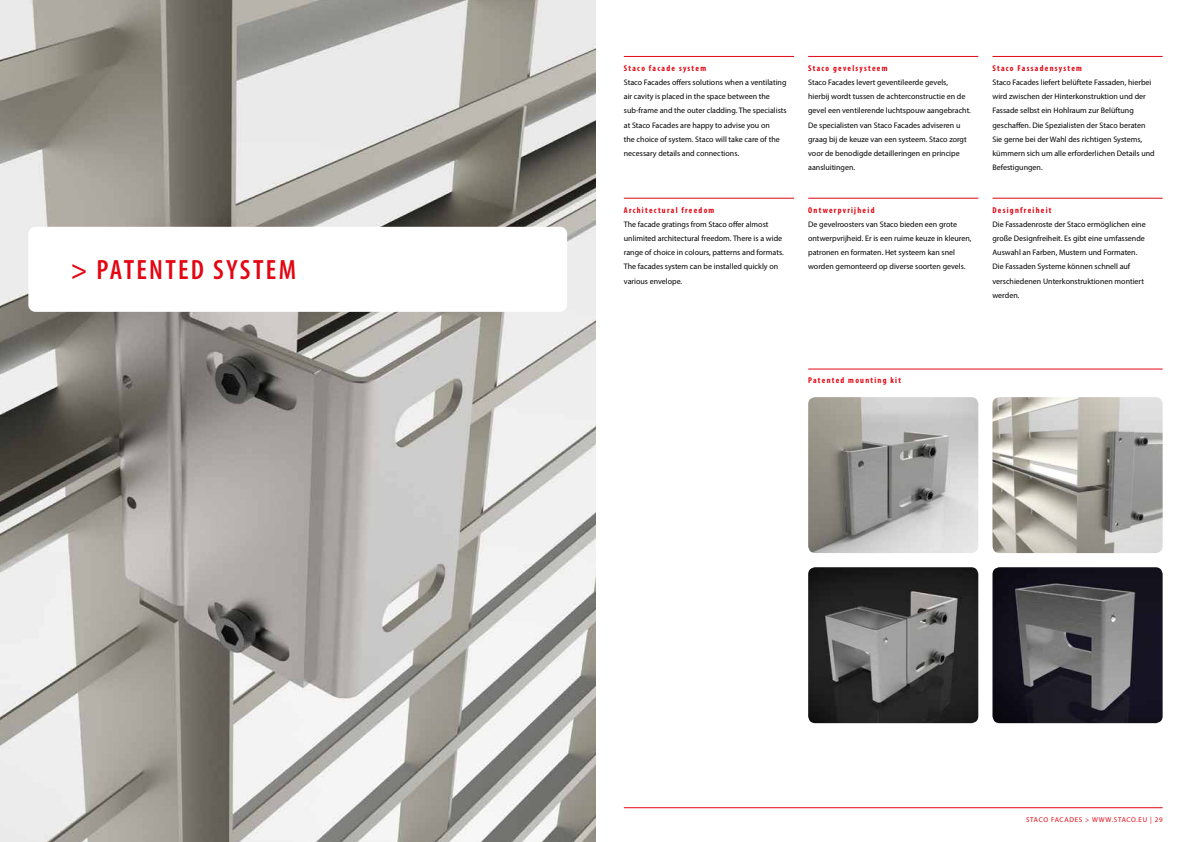
<style>
.page{position:relative;width:1191px;height:842px;background:#fff}
.page>*{position:absolute;margin:0;border:0;box-sizing:border-box;transform-origin:0 0}
.t1{font:600 condensed 28px "Myriad Pro";letter-spacing:.08em;color:#e30613}
.t2{font:700 condensed 8.5px "Myriad Pro";letter-spacing:.15em;color:#e30613}
.t3{font:8px/14.2px "Myriad Pro";color:#000}
.t4{font:7px "Myriad Pro";letter-spacing:.1em;color:#e30613}
</style>
<div class="page">
<hr style="left:624px;top:807px;width:538px;height:1px;background:#e30613">
<img style="left:0;top:0;width:595px;height:842px">
<hr style="left:808px;top:369px;width:354px;height:1px;background:#e30613">
<img style="left:992px;top:397px;width:170px;height:156px">
<img style="left:808px;top:397px;width:170px;height:156px">
<img style="left:992px;top:567px;width:170px;height:156px">
<img style="left:808px;top:567px;width:170px;height:156px">
<div style="left:28px;top:227px;width:539px;height:85px;background:#fff;border-radius:7px"></div>
<hr style="left:624px;top:56px;width:170px;height:1px;background:#e30613">
<hr style="left:808px;top:56px;width:170px;height:1px;background:#e30613">
<hr style="left:992px;top:56px;width:170px;height:1px;background:#e30613">
<hr style="left:624px;top:198px;width:170px;height:1px;background:#e30613">
<hr style="left:808px;top:198px;width:170px;height:1px;background:#e30613">
<hr style="left:992px;top:198px;width:170px;height:1px;background:#e30613">
<h1 class="t1" style="left:71px;top:252px;width:227px">&gt; PATENTED SYSTEM</h1>
<p class="t2" style="left:624px;top:63px;width:84px">Staco facade system</p>
<p class="t3" style="left:624px;top:75px;width:164px">Staco Facades offers solutions when a ventilating air cavity is placed in the space between the sub-frame and the outer cladding. The specialists at Staco Facades are happy to advise you on<br>the choice of system. Staco will take care of the necessary details and connections.</p>
<p class="t2" style="left:624px;top:204px;width:92px">Architectural freedom</p>
<p class="t3" style="left:624px;top:217px;width:161px">The facade gratings from Staco offer almost unlimited architectural freedom. There is a wide range of choice in colours, patterns and formats.<br>The facades system can be installed quickly on various envelope.</p>
<p class="t2" style="left:808px;top:63px;width:81px">Staco gevelsysteem</p>
<p class="t3" style="left:808px;top:75px;width:164px">Staco Facades levert geventileerde gevels, hierbij wordt tussen de achterconstructie en de gevel een ventilerende luchtspouw aangebracht.<br>De specialisten van Staco Facades adviseren u graag bij de keuze van een systeem. Staco zorgt voor de benodigde detailleringen en principe aansluitingen.</p>
<p class="t2" style="left:808px;top:204px;width:68px">Ontwerpvrijheid</p>
<p class="t3" style="left:808px;top:217px;width:165px">De gevelroosters van Staco bieden een grote ontwerpvrijheid. Er is een ruime keuze in kleuren, patronen en formaten. Het systeem kan snel worden gemonteerd op diverse soorten gevels.</p>
<p class="t2" style="left:992px;top:63px;width:91px">Staco Fassadensystem</p>
<p class="t3" style="left:992px;top:75px;width:164px">Staco Facades liefert belüftete Fassaden, hierbei wird zwischen der Hinterkonstruktion und der Fassade selbst ein Hohlraum zur Belüftung geschaffen. Die Spezialisten der Staco beraten Sie gerne bei der Wahl des richtigen Systems, kümmern sich um alle erforderlichen Details und Befestigungen.</p>
<p class="t2" style="left:992px;top:204px;width:60px">Designfreiheit</p>
<p class="t3" style="left:992px;top:217px;width:155px">Die Fassadenroste der Staco ermöglichen eine große Designfreiheit. Es gibt eine umfassende Auswahl an Farben, Mustern und Formaten.<br>Die Fassaden Systeme können schnell auf verschiedenen Unterkonstruktionen montiert werden.</p>
<p class="t2" style="left:808px;top:375px;width:94px">Patented mounting kit</p>
<p class="t4" style="left:1026px;top:815px;width:138px">STACO FACADES &gt; WWW.STACO.EU | 29</p>
</div>
